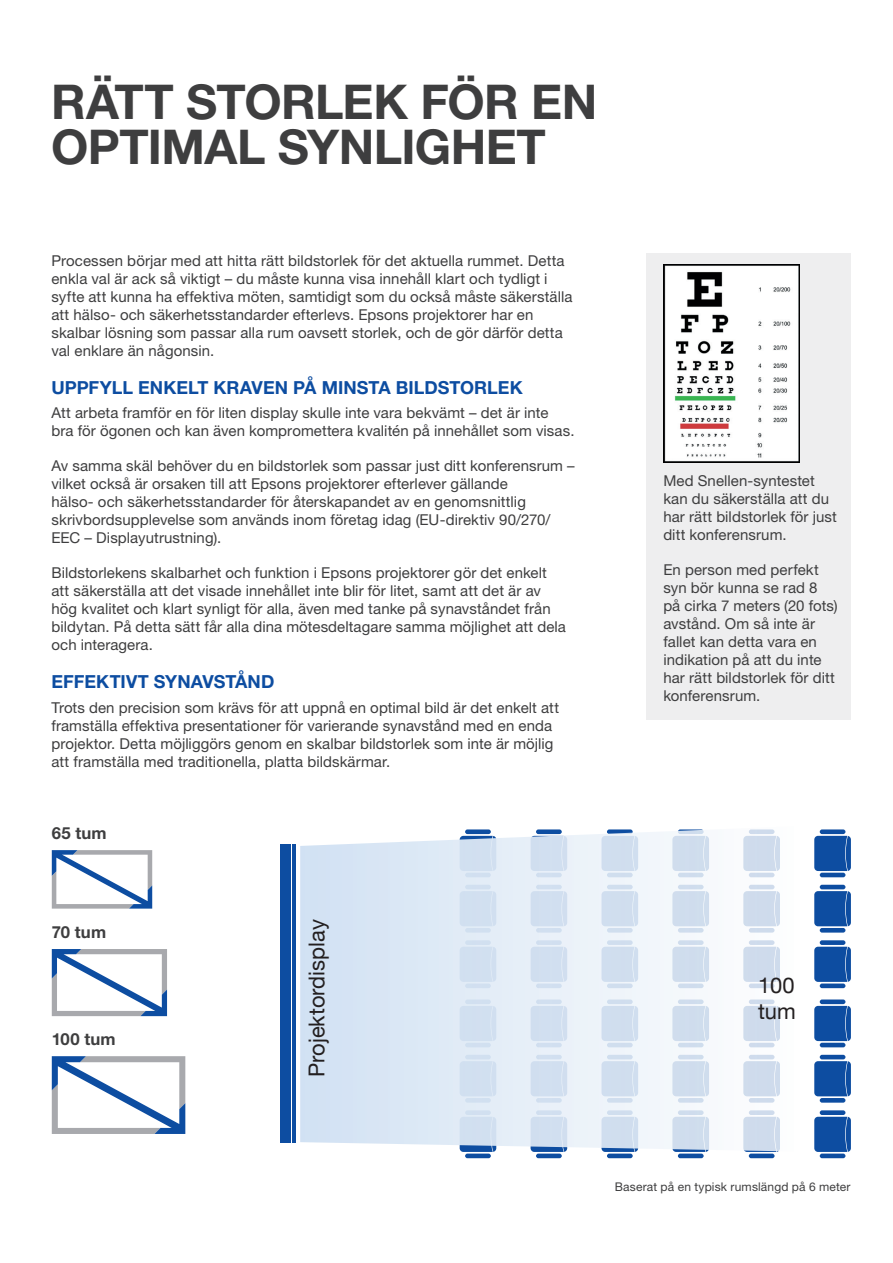
<style>
.page{position:relative;width:893px;height:1263px;background:#fff}
.page>*{position:absolute;margin:0;border:0;box-sizing:border-box;transform-origin:0 0}
.Headline_innerpages{font:700 48px/45px "Helvetica Neue LT Pro";letter-spacing:-.015em;color:#3e3e3f}
.t1{font:21.9px/26.2px "Helvetica Neue";color:#231f20}
.Body{font:700 18px "Helvetica Neue LT Pro";letter-spacing:.005em;color:#0d4da1}
.Body-2{font:700 16.65px "Helvetica Neue LT Pro";letter-spacing:.01em;color:#3e3e3f}
.Body-3{font:15px/18px "Helvetica Neue LT Pro";letter-spacing:.005em;color:#3e3e3f}
.Body-4{font:12px "Helvetica Neue LT Pro";letter-spacing:.015em;color:#3e3e3f}
</style>
<div class="page">
<div style="left:646px;top:253px;width:204px;height:467px;background:#eeeeef"></div>
<svg style="left:52px;top:850px;width:100px;height:59px"></svg>
<svg style="left:52px;top:949px;width:115px;height:67px"></svg>
<svg style="left:52px;top:1056px;width:133px;height:78px"></svg>
<div style="left:280px;top:845px;width:11px;height:298px;background:#0d4da1"></div>
<hr style="left:292px;top:845px;width:4px;height:298px;background:#0d4da1">
<div style="left:465px;top:1153px;width:26px;height:5px;background:#0d4da1;border-radius:2px"></div>
<svg style="left:461px;top:1151px;width:34px;height:1px"></svg>
<div style="left:536px;top:1153px;width:26px;height:5px;background:#0d4da1;border-radius:2px"></div>
<svg style="left:532px;top:1151px;width:34px;height:1px"></svg>
<div style="left:607px;top:1153px;width:26px;height:5px;background:#0d4da1;border-radius:2px"></div>
<svg style="left:603px;top:1151px;width:34px;height:1px"></svg>
<div style="left:678px;top:1153px;width:26px;height:5px;background:#0d4da1;border-radius:2px"></div>
<svg style="left:674px;top:1151px;width:34px;height:1px"></svg>
<div style="left:749px;top:1153px;width:25px;height:5px;background:#0d4da1;border-radius:2px"></div>
<svg style="left:744px;top:1151px;width:35px;height:1px"></svg>
<hr style="left:820px;top:873px;width:25px;height:4px;background:#0d4da1;border-radius:2px">
<div style="left:820px;top:829px;width:25px;height:5px;background:#0d4da1;border-radius:2px"></div>
<svg style="left:814px;top:836px;width:36px;height:35px"></svg>
<hr style="left:820px;top:928px;width:25px;height:4px;background:#0d4da1;border-radius:2px">
<hr style="left:820px;top:885px;width:25px;height:4px;background:#0d4da1;border-radius:2px">
<svg style="left:814px;top:891px;width:36px;height:35px"></svg>
<div style="left:820px;top:983px;width:25px;height:5px;background:#0d4da1;border-radius:2px"></div>
<div style="left:820px;top:940px;width:25px;height:5px;background:#0d4da1;border-radius:2px"></div>
<svg style="left:814px;top:947px;width:36px;height:35px"></svg>
<hr style="left:820px;top:1043px;width:25px;height:4px;background:#0d4da1;border-radius:2px">
<div style="left:820px;top:999px;width:25px;height:5px;background:#0d4da1;border-radius:2px"></div>
<svg style="left:814px;top:1006px;width:36px;height:35px"></svg>
<div style="left:820px;top:1098px;width:25px;height:5px;background:#0d4da1;border-radius:2px"></div>
<hr style="left:820px;top:1055px;width:25px;height:4px;background:#0d4da1;border-radius:2px">
<svg style="left:814px;top:1061px;width:36px;height:35px"></svg>
<div style="left:820px;top:1153px;width:25px;height:5px;background:#0d4da1;border-radius:2px"></div>
<div style="left:820px;top:1110px;width:25px;height:5px;background:#0d4da1;border-radius:2px"></div>
<svg style="left:814px;top:1117px;width:36px;height:35px"></svg>
<svg style="left:300px;top:829px;width:480px;height:322px"></svg>
<img style="left:663px;top:265px;width:137px;height:197px">
<p class="Headline_innerpages" style="left:51px;top:79px;width:548px">RÄTT STORLEK FÖR EN<br>OPTIMAL SYNLIGHET</p>
<p class="Body-3" style="left:51px;top:251px;width:523px">Processen börjar med att hitta rätt bildstorlek för det aktuella rummet. Detta enkla val är ack så viktigt – du måste kunna visa innehåll klart och tydligt i syfte att kunna ha effektiva möten, samtidigt som du också måste säkerställa att hälso- och säkerhetsstandarder efterlevs. Epsons projektorer har en skalbar lösning som passar alla rum oavsett storlek, och de gör därför detta val enklare än någonsin.</p>
<p class="Body" style="left:51px;top:376px;width:473px">UPPFYLL ENKELT KRAVEN PÅ MINSTA BILDSTORLEK</p>
<p class="Body-3" style="left:51px;top:404px;width:525px">Att arbeta framför en för liten display skulle inte vara bekvämt – det är inte<br>bra för ögonen och kan även kompromettera kvalitén på innehållet som visas.</p>
<p class="Body-3" style="left:51px;top:457px;width:525px">Av samma skäl behöver du en bildstorlek som passar just ditt konferensrum – vilket också är orsaken till att Epsons projektorer efterlever gällande<br>hälso- och säkerhetsstandarder för återskapandet av en genomsnittlig skrivbordsupplevelse som används inom företag idag (EU-direktiv 90/270/ EEC – Displayutrustning).</p>
<p class="Body-3" style="left:51px;top:564px;width:516px">Bildstorlekens skalbarhet och funktion i Epsons projektorer gör det enkelt att säkerställa att det visade innehållet inte blir för litet, samt att det är av hög kvalitet och klart synligt för alla, även med tanke på synavståndet från bildytan. På detta sätt får alla dina mötesdeltagare samma möjlighet att dela och interagera.</p>
<p class="Body" style="left:51px;top:671px;width:224px">EFFEKTIVT SYNAVSTÅND</p>
<p class="Body-3" style="left:51px;top:698px;width:509px">Trots den precision som krävs för att uppnå en optimal bild är det enkelt att framställa effektiva presentationer för varierande synavstånd med en enda projektor. Detta möjliggörs genom en skalbar bildstorlek som inte är möjlig att framställa med traditionella, platta bildskärmar.</p>
<p class="Body-2" style="left:52px;top:823px;width:56px">65 tum</p>
<p class="Body-2" style="left:52px;top:922px;width:56px">70 tum</p>
<p class="Body-2" style="left:52px;top:1029px;width:65px">100 tum</p>
<p class="t1" style="left:305px;top:1077px;width:159px;rotate:-90deg">Projektordisplay</p>
<p class="Body-3" style="left:663px;top:472px;width:175px">Med Snellen-syntestet kan du säkerställa att du har rätt bildstorlek för just ditt konferensrum.</p>
<p class="Body-3" style="left:663px;top:561px;width:176px">En person med perfekt syn bör kunna se rad 8 på cirka 7 meters (20 fots) avstånd. Om så inte är fallet kan detta vara en indikation på att du inte har rätt bildstorlek för ditt konferensrum.</p>
<p class="t1" style="left:758px;top:973px;width:39px">100 tum</p>
<p class="Body-4" style="left:615px;top:1179px;width:237px">Baserat på en typisk rumslängd på 6 meter</p>
</div>
